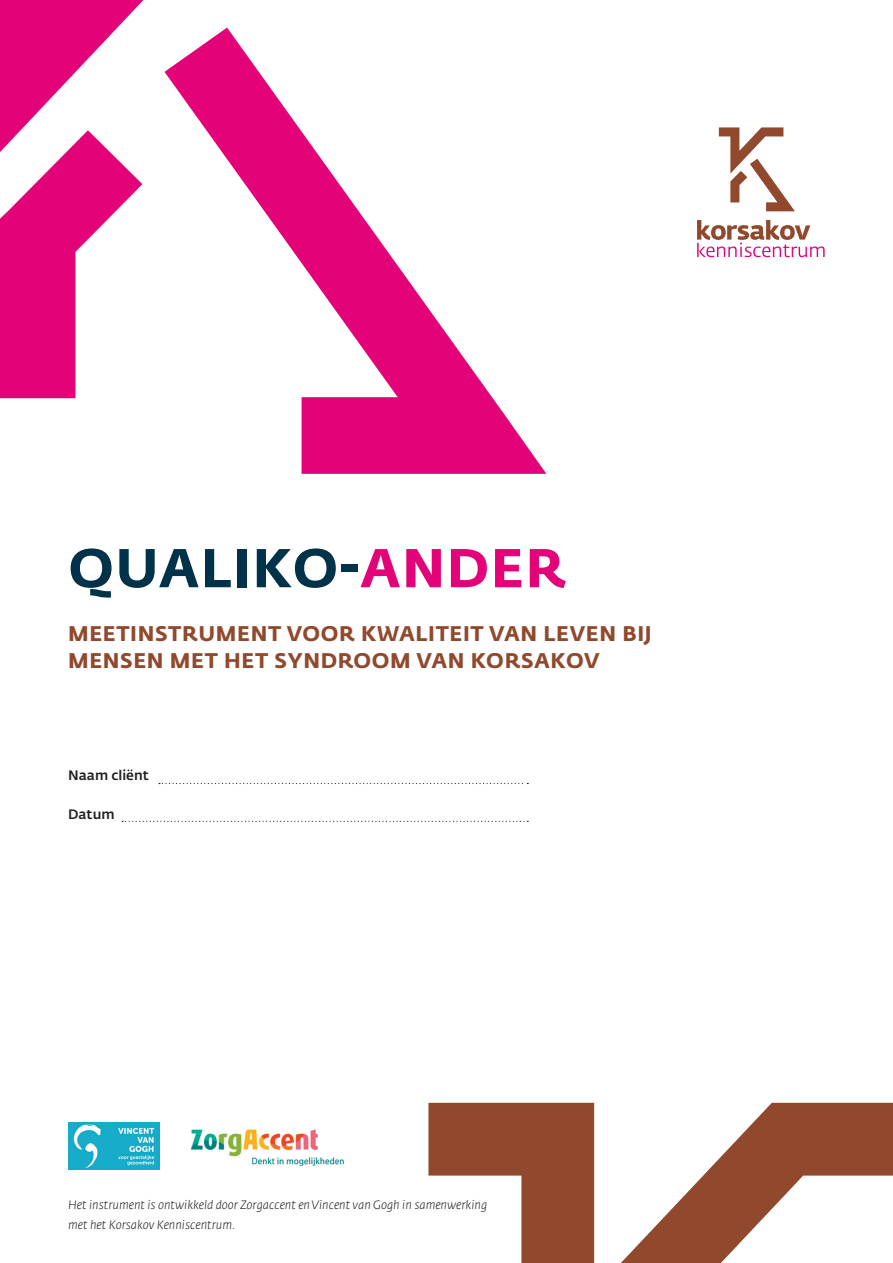
<style>
.page{position:relative;width:893px;height:1263px;background:#fff}
.page>*{position:absolute;margin:0;border:0;box-sizing:border-box;transform-origin:0 0}
.body{font:700 54px "Fedra Sans Pro";letter-spacing:.03em;color:#003249}
.body_medium{font:700 21px/27px "Fedra Sans Pro";letter-spacing:.03em;color:#90492c}
.body-2{font:500 13.5px "Fedra Sans Pro";color:#231f20}
.body-3{font:italic 300 12px/19.5px "Fedra Sans Pro";color:#231f20}
.s1{color:#e40278}
</style>
<div class="page">
<svg style="left:428px;top:1103px;width:465px;height:160px;fill:#90492c"></svg>
<svg style="left:0;top:0;width:546px;height:474px"></svg>
<svg style="left:159px;top:783px;width:369px;height:1px"></svg>
<svg style="left:122px;top:821px;width:406px;height:1px"></svg>
<img style="left:192px;top:1129px;width:152px;height:36px">
<svg style="left:719px;top:127px;width:76px;height:84px"></svg>
<svg style="left:697px;top:220px;width:128px;height:37px"></svg>
<img style="left:68px;top:1122px;width:92px;height:48px">
<p class="body" style="left:68px;top:533px;width:499px">QUALIKO-<span class="s1">ANDER</span></p>
<p class="body_medium" style="left:68px;top:620px;width:585px">MEETINSTRUMENT VOOR KWALITEIT VAN LEVEN BIJ<br>MENSEN MET HET SYNDROOM VAN KORSAKOV</p>
<p class="body-2" style="left:68px;top:767px;width:82px">Naam cliënt</p>
<p class="body-2" style="left:68px;top:806px;width:48px">Datum</p>
<p class="body-3" style="left:68px;top:1195px;width:421px">Het instrument is ontwikkeld door Zorgaccent en Vincent van Gogh in samenwerking met het Korsakov Kenniscentrum.</p>
</div>
